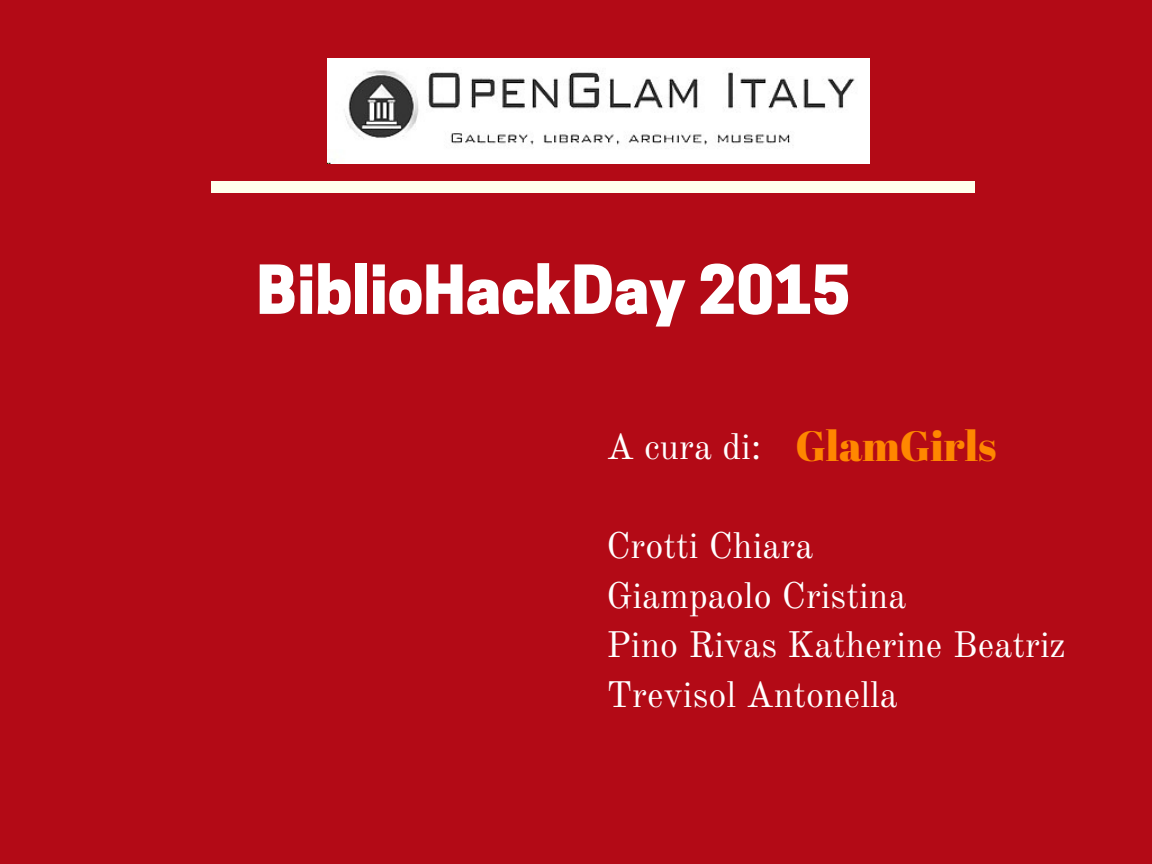
<style>
.page{position:relative;width:1152px;height:864px;background:#b30a16}
.page>*{position:absolute;margin:0;border:0;box-sizing:border-box;transform-origin:0 0}
.t1{font:800 63.45px "Cooper Hewitt";color:#fff}
.t2{font:42.3px "Abril Fatface";color:#ff8700}
.t3{font:36.3px/49.5px "Old Standard TT";color:#fff}
</style>
<div class="page">
<div style="left:212px;top:181px;width:763px;height:11px;background:#ffffeb"></div>
<img style="left:327px;top:58px;width:543px;height:105px">
<h1 class="t1" style="left:256px;top:266px;width:595px">BiblioHackDay 2015</h1>
<p class="t3" style="left:606px;top:422px;width:156px">A cura di:</p>
<p class="t2" style="left:795px;top:416px;width:203px">GlamGirls</p>
<p class="t3" style="left:606px;top:521px;width:461px">Crotti Chiara<br>Giampaolo Cristina<br>Pino Rivas Katherine Beatriz<br>Trevisol Antonella</p>
</div>
